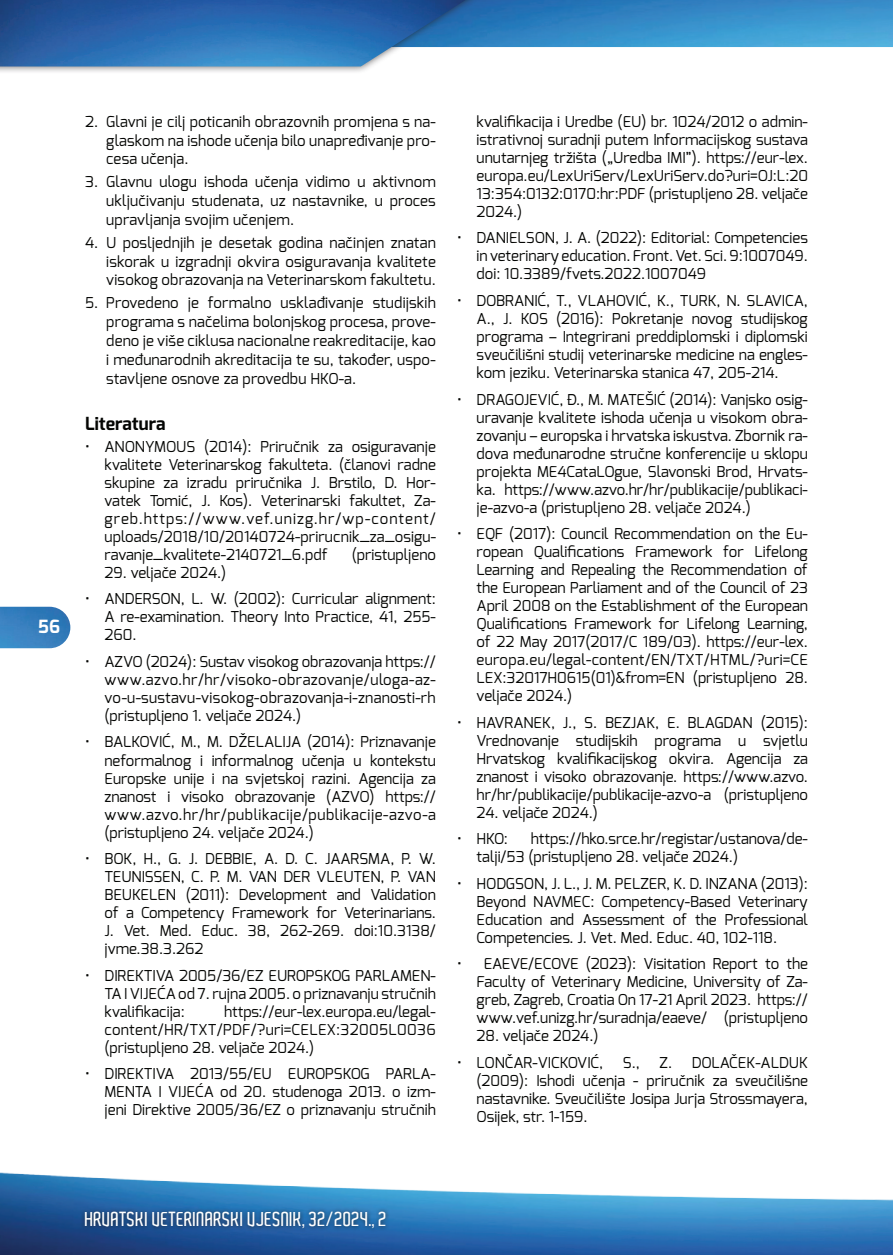
<style>
.page{position:relative;width:893px;height:1255px;background:#fff}
.page>*{position:absolute;margin:0;border:0;box-sizing:border-box;transform-origin:0 0}
.t1{font:600 19.5px "Aldo";color:#fff}
.t2{font:700 18.15px "Exo";color:#fff}
.t3{font:700 18px "Exo";color:#040503}
.t4{font:15px/18px "Exo";color:#040503;text-align:justify}
</style>
<div class="page">
<img style="left:505px;top:0;width:388px;height:47px">
<div style="left:0;top:0;width:505px;height:75px;background:#231f20;opacity:.75"></div>
<img style="left:0;top:0;width:498px;height:66px">
<img style="left:0;top:1172px;width:893px;height:82px">
<img style="left:0;top:606px;width:70px;height:42px">
<div style="left:81px;top:1207px;width:309px;height:25px;background:#231f20;opacity:.75"></div>
<p class="t2" style="left:38px;top:614px;width:23px">56</p>
<p class="t4" style="left:106px;top:112px;width:331px;line-height:18.8px;text-indent:-21px">2. Glavni je cilj poticanih obrazovnih promjena s na&shy;glaskom na ishode učenja bilo unapređivanje pro&shy;cesa učenja.</p>
<p class="t4" style="left:106px;top:172px;width:331px;line-height:18.8px;text-indent:-21px">3. Glavnu ulogu ishoda učenja vidimo u aktivnom uključivanju studenata, uz nastavnike, u proces upravljanja svojim učenjem.</p>
<p class="t4" style="left:106px;top:233px;width:331px;line-height:18.8px;text-indent:-21px">4. U posljednjih je desetak godina načinjen znatan iskorak u izgradnji okvira osiguravanja kvalitete visokog obrazovanja na Veterinarskom fakultetu.</p>
<p class="t4" style="left:106px;top:293px;width:331px;line-height:18.8px;text-indent:-21px">5. Provedeno je formalno usklađivanje studijskih programa s načelima bolonjskog procesa, prove&shy;deno je više ciklusa nacionalne reakreditacije, kao i međunarodnih akreditacija te su, također, uspo&shy;stavljene osnove za provedbu HKO-a.</p>
<p class="t3" style="left:85px;top:411px;width:82px">Literatura</p>
<p class="t4" style="left:105px;top:437px;width:333px;text-indent:-20px">• ANONYMOUS (2014): Priručnik za osiguravanje kvalitete Veterinarskog fakulteta. (članovi radne skupine za izradu priručnika J. Brstilo, D. Hor&shy;vatek Tomić, J. Kos). Veterinarski fakultet, Za&shy;greb.https://www.vef.unizg.hr/wp-content/ uploads/2018/10/20140724-prirucnik_za_osigu&shy;ravanje_kvalitete-2140721_6.pdf</p>
<p class="t4" style="left:352px;top:545px;width:86px">(pristupljeno</p>
<p class="t4" style="left:105px;top:563px;width:123px">29. veljače 2024.)</p>
<p class="t4" style="left:105px;top:590px;width:333px;text-indent:-20px">• ANDERSON, L. W. (2002): Curricular alignment:<br>A re-examination. Theory Into Practice, 41, 255- 260.</p>
<p class="t4" style="left:105px;top:652px;width:333px;text-indent:-19px">• AZVO (2024): Sustav visokog obrazovanja https:// www.azvo.hr/hr/visoko-obrazovanje/uloga-az&shy;vo-u-sustavu-visokog-obrazovanja-i-znanosti-rh (pristupljeno 1. veljače 2024.)</p>
<p class="t4" style="left:105px;top:733px;width:333px;text-indent:-20px">• BALKOVIĆ, M., M. DŽELALIJA (2014): Priznavanje neformalnog i informalnog učenja u kontekstu Europske unije i na svjetskoj razini. Agencija za znanost i visoko obrazovanje (AZVO) https:// www.azvo.hr/hr/publikacije/publikacije-azvo-a (pristupljeno 24. veljače 2024.)</p>
<p class="t4" style="left:105px;top:849px;width:333px;text-indent:-20px">• BOK, H., G. J. DEBBIE, A. D. C. JAARSMA, P. W.<br>TEUNISSEN, C. P. M. VAN DER VLEUTEN, P. VAN BEUKELEN (2011): Development and Validation of a Competency Framework for Veterinarians.<br>J. Vet. Med. Educ. 38, 262-269. doi:10.3138/ jvme.38.3.262</p>
<p class="t4" style="left:105px;top:966px;width:333px;text-indent:-20px">• DIREKTIVA 2005/36/EZ EUROPSKOG PARLAMEN-TA I VIJEĆA od 7. rujna 2005. o priznavanju stručnih kvalifikacija:</p>
<p class="t4" style="left:105px;top:1002px;width:333px;text-indent:120px">https://eur-lex.europa.eu/legal&shy;content/HR/TXT/PDF/?uri=CELEX:32005L0036 (pristupljeno 28. veljače 2024.)</p>
<p class="t4" style="left:105px;top:1064px;width:333px;text-indent:-20px">• DIREKTIVA 2013/55/EU EUROPSKOG PARLA-MENTA I VIJEĆA od 20. studenoga 2013. o izm&shy;jeni Direktive 2005/36/EZ o priznavanju stručnih</p>
<p class="t4" style="left:477px;top:112px;width:333px">kvalifikacija i Uredbe (EU) br. 1024/2012 o admin&shy;istrativnoj suradnji putem Informacijskog sustava unutarnjeg tržišta („Uredba IMI”). https://eur-lex. europa.eu/LexUriServ/LexUriServ.do?uri=OJ:L:20<br>13:354:0132:0170:hr:PDF (pristupljeno 28. veljače 2024.)</p>
<p class="t4" style="left:477px;top:229px;width:333px;text-indent:-20px">• DANIELSON, J. A. (2022): Editorial: Competencies in veterinary education. Front. Vet. Sci. 9:1007049. doi: 10.3389/fvets.2022.1007049</p>
<p class="t4" style="left:477px;top:291px;width:333px;text-indent:-20px">• DOBRANIĆ, T., VLAHOVIĆ, K., TURK, N. SLAVICA, A., J. KOS (2016): Pokretanje novog studijskog programa – Integrirani preddiplomski i diplomski sveučilišni studij veterinarske medicine na engles&shy;kom jeziku. Veterinarska stanica 47, 205-214.</p>
<p class="t4" style="left:477px;top:390px;width:333px;text-indent:-20px">• DRAGOJEVIĆ, Đ., M. MATEŠIĆ (2014): Vanjsko osig&shy;uravanje kvalitete ishoda učenja u visokom obra&shy;zovanju – europska i hrvatska iskustva. Zbornik ra&shy;dova međunarodne stručne konferencije u sklopu projekta ME4CataLOgue, Slavonski Brod, Hrvats&shy;ka. https://www.azvo.hr/hr/publikacije/publikaci&shy;je-azvo-a (pristupljeno 28. veljače 2024.)</p>
<p class="t4" style="left:477px;top:524px;width:333px;text-indent:-20px">• EQF (2017): Council Recommendation on the Eu&shy;ropean Qualifications Framework for Lifelong Learning and Repealing the Recommendation of the European Parliament and of the Council of 23<br>April 2008 on the Establishment of the European Qualifications Framework for Lifelong Learning, of 22 May 2017(2017/C 189/03). https://eur-lex. europa.eu/legal-content/EN/TXT/HTML/?uri=CE LEX:32017H0615(01)&amp;from=EN (pristupljeno 28. veljače 2024.)</p>
<p class="t4" style="left:477px;top:713px;width:333px;text-indent:-20px">• HAVRANEK, J., S. BEZJAK, E. BLAGDAN (2015):<br>Vrednovanje studijskih programa u svjetlu Hrvatskog kvalifikacijskog okvira. Agencija za znanost i visoko obrazovanje. https://www.azvo. hr/hr/publikacije/publikacije-azvo-a (pristupljeno</p>
<p class="t4" style="left:477px;top:803px;width:123px">24. veljače 2024.)</p>
<p class="t4" style="left:457px;top:829px;width:52px">• HKO:</p>
<p class="t4" style="left:477px;top:829px;width:333px;text-indent:54px">https://hko.srce.hr/registar/ustanova/de&shy;talji/53 (pristupljeno 28. veljače 2024.)</p>
<p class="t4" style="left:477px;top:874px;width:333px;text-indent:-20px">• HODGSON, J. L., J. M. PELZER, K. D. INZANA (2013):<br>Beyond NAVMEC: Competency-Based Veterinary Education and Assessment of the Professional Competencies. J. Vet. Med. Educ. 40, 102-118.</p>
<p class="t4" style="left:477px;top:954px;width:333px;text-indent:-20px">• EAEVE/ECOVE (2023): Visitation Report to the Faculty of Veterinary Medicine, University of Za&shy;greb, Zagreb, Croatia On 17-21 April 2023. https:// www.vef.unizg.hr/suradnja/eaeve/ (pristupljeno</p>
<p class="t4" style="left:477px;top:1026px;width:123px">28. veljače 2024.)</p>
<p class="t4" style="left:457px;top:1053px;width:148px">• LONČAR-VICKOVIĆ,</p>
<p class="t4" style="left:623px;top:1053px;width:18px">S.,</p>
<p class="t4" style="left:477px;top:1053px;width:333px;text-indent:183px">Z. DOLAČEK-ALDUK (2009): Ishodi učenja - priručnik za sveučilišne nastavnike. Sveučilište Josipa Jurja Strossmayera, Osijek, str. 1-159.</p>
<h1 class="t1" style="left:85px;top:1207px;width:304px">HRVATSKI VETERINARSKI VJESNIK, 32/2024., 2</h1>
</div>
